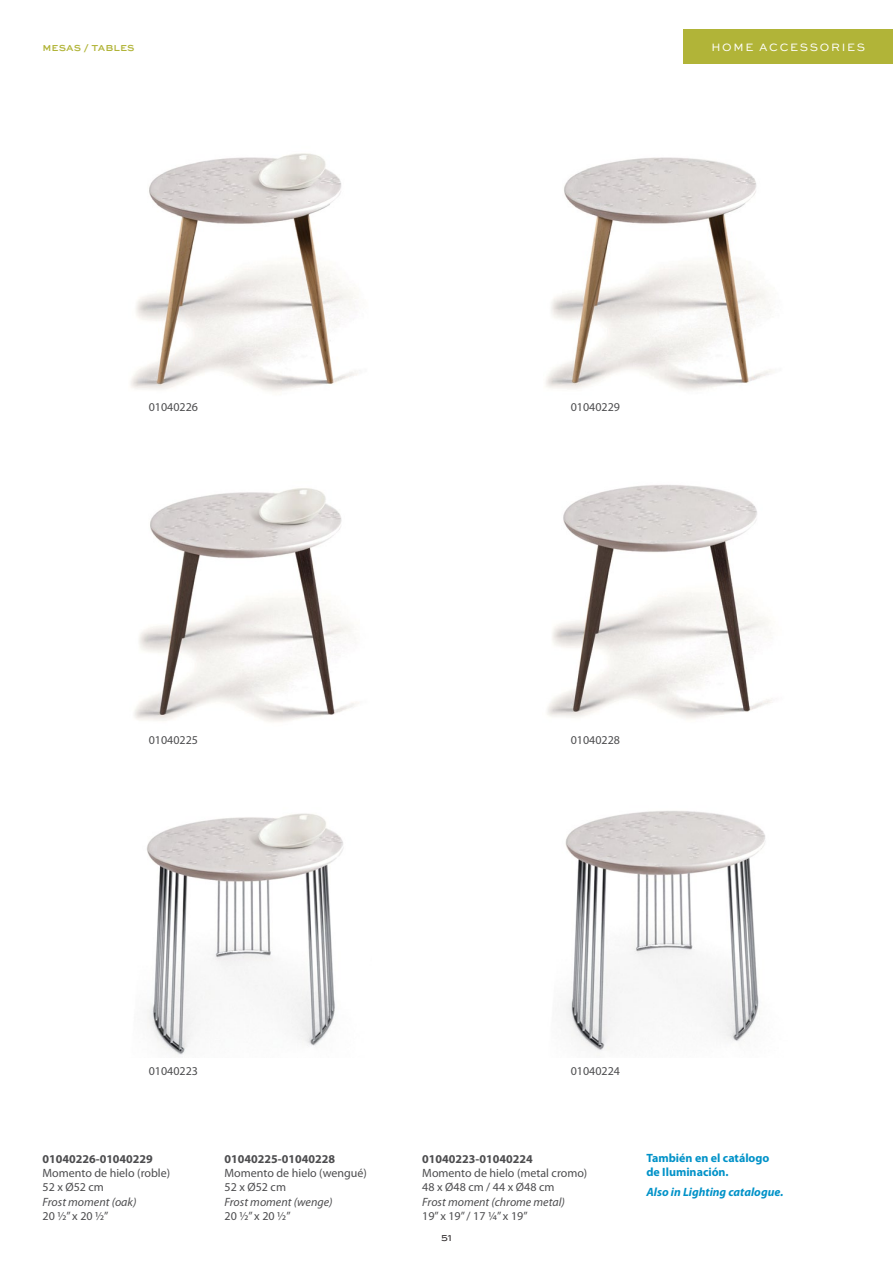
<style>
.page{position:relative;width:893px;height:1263px;background:#fff}
.page>*{position:absolute;margin:0;border:0;box-sizing:border-box;transform-origin:0 0}
.t1{font:12px/14.4px "Myriad Pro";color:#4d4d4f}
.t2{font:italic 12px "Myriad Pro";color:#4d4d4f}
.t3{font:700 12px "Myriad Pro";color:#4d4d4f}
.t4{font:700 12px/13.5px "Myriad Pro";color:#0092c8}
.t5{font:italic 700 12px "Myriad Pro";color:#0092c8}
.t6{font:11.25px "Sweet Sans SC";letter-spacing:.15em;color:#fff}
.t7{font:10.5px "Sweet Sans Medium SC";color:#b1b438}
.t8{font:10.5px "Sweet Sans SC";color:#231f20}
</style>
<div class="page">
<img style="left:131px;top:153px;width:227px;height:239px">
<img style="left:546px;top:157px;width:227px;height:234px">
<img style="left:134px;top:488px;width:223px;height:234px">
<img style="left:147px;top:813px;width:196px;height:242px">
<img style="left:547px;top:485px;width:225px;height:234px">
<img style="left:565px;top:811px;width:200px;height:245px">
<div style="left:684px;top:30px;width:209px;height:34px;background:#b1b438"></div>
<p class="t7" style="left:43px;top:41px;width:94px">mesas / tables</p>
<p class="t6" style="left:711px;top:41px;width:155px">HOME ACCESSORIES</p>
<p class="t1" style="left:149px;top:399px;width:51px">01040226</p>
<p class="t1" style="left:571px;top:399px;width:51px">01040229</p>
<p class="t1" style="left:149px;top:732px;width:51px">01040225</p>
<p class="t1" style="left:571px;top:732px;width:51px">01040228</p>
<p class="t1" style="left:149px;top:1064px;width:51px">01040223</p>
<p class="t3" style="left:43px;top:1150px;width:112px">01040226-01040229</p>
<p class="t1" style="left:43px;top:1165px;width:129px">Momento de hielo (roble)<br>52 x Ø52 cm</p>
<p class="t2" style="left:43px;top:1194px;width:95px">Frost moment (oak)</p>
<p class="t1" style="left:43px;top:1209px;width:68px">20 1/2” x 20 1/2”</p>
<p class="t3" style="left:225px;top:1150px;width:112px">01040225-01040228</p>
<p class="t1" style="left:225px;top:1165px;width:144px">Momento de hielo (wengué)<br>52 x Ø52 cm</p>
<p class="t2" style="left:225px;top:1194px;width:109px">Frost moment (wenge)</p>
<p class="t1" style="left:225px;top:1209px;width:68px">20 1/2” x 20 1/2”</p>
<p class="t1" style="left:571px;top:1064px;width:51px">01040224</p>
<p class="t3" style="left:422px;top:1150px;width:112px">01040223-01040224</p>
<p class="t1" style="left:422px;top:1165px;width:167px">Momento de hielo (metal cromo)<br>48 x Ø48 cm / 44 x Ø48 cm</p>
<p class="t2" style="left:422px;top:1194px;width:144px">Frost moment (chrome metal)</p>
<p class="t1" style="left:422px;top:1209px;width:107px">19” x 19” / 17 1/4” x 19”</p>
<p class="t8" style="left:441px;top:1232px;width:12px">51</p>
<p class="t4" style="left:646px;top:1151px;width:125px">También en el catálogo de Iluminación.</p>
<p class="t5" style="left:646px;top:1185px;width:139px">Also in Lighting catalogue.</p>
</div>
